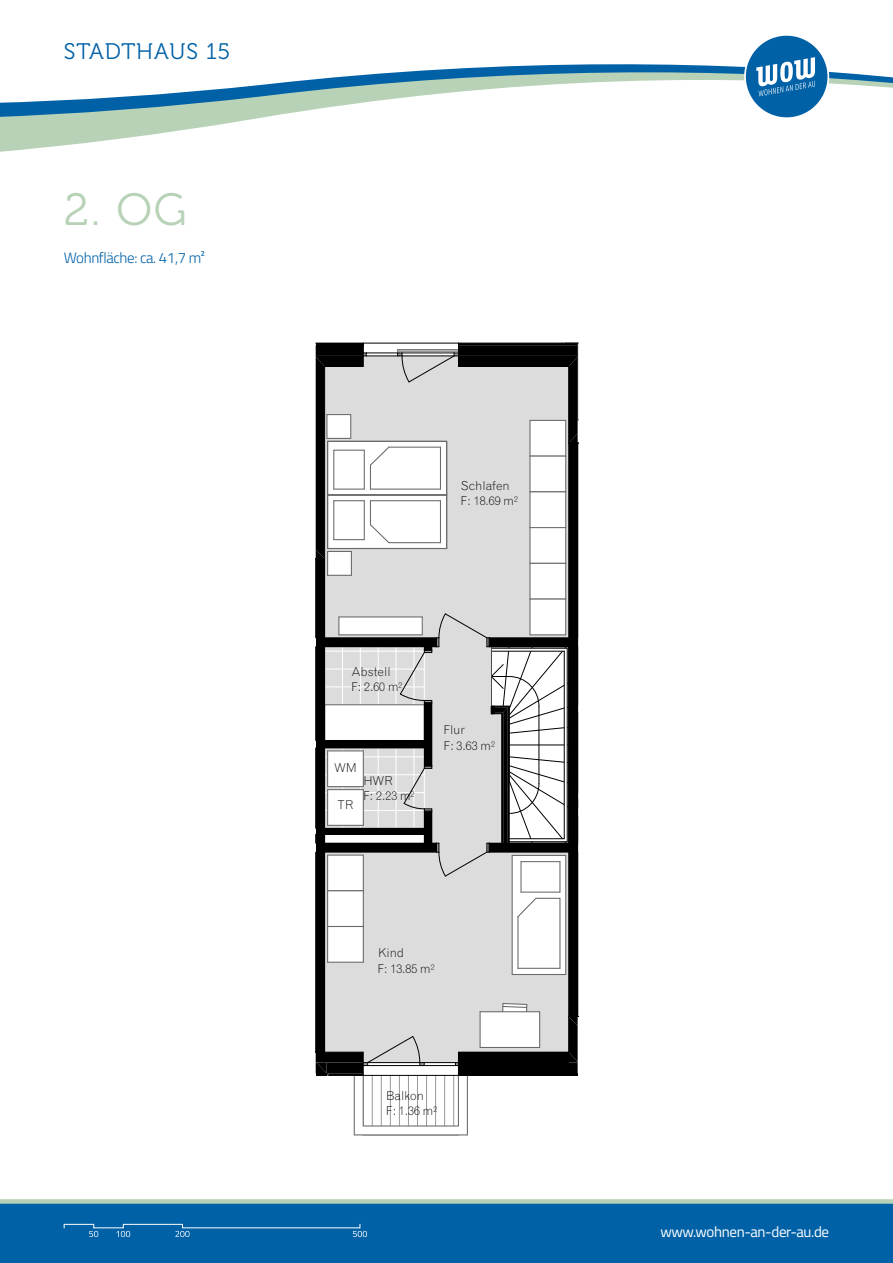
<style>
.page{position:relative;width:893px;height:1263px;background:#fff}
.page>*{position:absolute;margin:0;border:0;box-sizing:border-box;transform-origin:0 0}
.t1{font:45px "Museo 300";color:#b7d2b7}
.t2{font:22.5px "Museo 300";letter-spacing:.04em;color:#0061a7}
.t3{font:15px "Titillium Web";letter-spacing:-.025em;color:#fff}
.t4{font:300 15px "Titillium Web";letter-spacing:-.025em;color:#0061a7}
.t5{font:300 12.3px/15.3px "Grotesque MT Std";color:#000}
.t6{font:300 12.3px "Grotesque";color:#000}
</style>
<div class="page">
<div style="left:325px;top:357px;width:243px;height:645px;background:#dcdcdc"></div>
<div style="left:325px;top:647px;width:99px;height:93px;background:#dcdcdc"></div>
<hr style="left:396px;top:647px;width:1px;height:93px;background:#fff">
<hr style="left:378px;top:647px;width:1px;height:93px;background:#fff">
<hr style="left:360px;top:647px;width:1px;height:93px;background:#fff">
<hr style="left:342px;top:647px;width:1px;height:93px;background:#fff">
<hr style="left:325px;top:647px;width:1px;height:93px;background:#fff">
<hr style="left:325px;top:651px;width:99px;height:1px;background:#fff">
<hr style="left:325px;top:669px;width:99px;height:1px;background:#fff">
<hr style="left:325px;top:686px;width:99px;height:1px;background:#fff">
<div style="left:325px;top:748px;width:99px;height:80px;background:#dcdcdc"></div>
<hr style="left:396px;top:748px;width:1px;height:80px;background:#fff">
<hr style="left:378px;top:748px;width:1px;height:80px;background:#fff">
<hr style="left:360px;top:748px;width:1px;height:80px;background:#fff">
<hr style="left:342px;top:748px;width:1px;height:80px;background:#fff">
<hr style="left:325px;top:748px;width:1px;height:80px;background:#fff">
<hr style="left:325px;top:756px;width:99px;height:1px;background:#fff">
<hr style="left:325px;top:774px;width:99px;height:1px;background:#fff">
<hr style="left:325px;top:792px;width:99px;height:1px;background:#fff">
<hr style="left:325px;top:810px;width:99px;height:1px;background:#fff">
<div style="left:512px;top:855px;width:54px;height:119px;background:#fff"></div>
<hr style="left:565px;top:855px;width:1px;height:119px;background:#6a6a6a">
<hr style="left:512px;top:974px;width:54px;height:1px;background:#6a6a6a">
<hr style="left:512px;top:855px;width:1px;height:119px;background:#6a6a6a">
<hr style="left:520px;top:862px;width:2px;height:30px;background:#6a6a6a">
<hr style="left:521px;top:891px;width:39px;height:2px;background:#6a6a6a">
<hr style="left:559px;top:862px;width:1px;height:30px;background:#6a6a6a">
<hr style="left:517px;top:917px;width:1px;height:51px;background:#6a6a6a">
<hr style="left:518px;top:968px;width:42px;height:1px;background:#6a6a6a">
<hr style="left:559px;top:898px;width:1px;height:70px;background:#6a6a6a">
<svg style="left:517px;top:897px;width:43px;height:21px"></svg>
<div style="left:339px;top:617px;width:83px;height:18px;background:#fff"></div>
<hr style="left:339px;top:616px;width:83px;height:1px;background:#6a6a6a">
<hr style="left:339px;top:634px;width:83px;height:1px;background:#6a6a6a">
<svg style="left:338px;top:617px;width:1px;height:18px"></svg>
<div style="left:328px;top:855px;width:35px;height:36px;background:#fff"></div>
<hr style="left:328px;top:854px;width:35px;height:2px;background:#6a6a6a">
<hr style="left:363px;top:855px;width:1px;height:36px;background:#6a6a6a">
<hr style="left:327px;top:855px;width:1px;height:36px;background:#6a6a6a">
<div style="left:328px;top:891px;width:35px;height:35px;background:#fff"></div>
<hr style="left:328px;top:890px;width:35px;height:1px;background:#6a6a6a">
<hr style="left:363px;top:891px;width:1px;height:35px;background:#6a6a6a">
<hr style="left:327px;top:891px;width:1px;height:35px;background:#6a6a6a">
<div style="left:328px;top:926px;width:35px;height:36px;background:#fff"></div>
<hr style="left:328px;top:926px;width:35px;height:1px;background:#6a6a6a">
<hr style="left:363px;top:926px;width:1px;height:36px;background:#6a6a6a">
<hr style="left:328px;top:962px;width:35px;height:1px;background:#6a6a6a">
<hr style="left:327px;top:926px;width:1px;height:36px;background:#6a6a6a">
<div style="left:328px;top:751px;width:35px;height:36px;background:#fff"></div>
<hr style="left:328px;top:750px;width:35px;height:1px;background:#6a6a6a">
<hr style="left:363px;top:751px;width:1px;height:36px;background:#6a6a6a">
<hr style="left:328px;top:786px;width:35px;height:1px;background:#6a6a6a">
<hr style="left:327px;top:751px;width:1px;height:36px;background:#6a6a6a">
<div style="left:328px;top:790px;width:35px;height:35px;background:#fff"></div>
<hr style="left:328px;top:789px;width:35px;height:1px;background:#6a6a6a">
<hr style="left:363px;top:790px;width:1px;height:35px;background:#6a6a6a">
<hr style="left:328px;top:825px;width:35px;height:1px;background:#6a6a6a">
<hr style="left:327px;top:790px;width:1px;height:35px;background:#6a6a6a">
<div style="left:325px;top:705px;width:99px;height:35px;background:#fff"></div>
<hr style="left:325px;top:704px;width:99px;height:1px;background:#6a6a6a">
<div style="left:316px;top:559px;width:9px;height:493px;background:#000"></div>
<div style="left:569px;top:443px;width:9px;height:573px;background:#000"></div>
<hr style="left:568px;top:443px;width:1px;height:195px;background:#000">
<hr style="left:568px;top:852px;width:1px;height:164px;background:#000">
<div style="left:325px;top:843px;width:112px;height:9px;background:#000"></div>
<hr style="left:325px;top:852px;width:112px;height:1px;background:#000">
<hr style="left:325px;top:638px;width:112px;height:1px;background:#000">
<hr style="left:325px;top:645px;width:112px;height:2px;background:#000">
<div style="left:325px;top:639px;width:112px;height:6px;background:#000"></div>
<hr style="left:325px;top:637px;width:112px;height:1px;background:#000">
<hr style="left:325px;top:746px;width:99px;height:2px;background:#000">
<hr style="left:325px;top:740px;width:99px;height:2px;background:#000">
<hr style="left:325px;top:742px;width:99px;height:4px;background:#000">
<hr style="left:363px;top:1135px;width:95px;height:1px;background:#6a6a6a">
<svg style="left:400px;top:613px;width:169px;height:263px"></svg>
<hr style="left:501px;top:714px;width:1px;height:129px;background:#000">
<hr style="left:509px;top:706px;width:1px;height:137px;background:#000">
<hr style="left:325px;top:828px;width:99px;height:2px;background:#000">
<hr style="left:325px;top:830px;width:99px;height:4px;background:#000">
<hr style="left:325px;top:834px;width:99px;height:1px;background:#000">
<hr style="left:315px;top:852px;width:1px;height:200px;background:#000">
<hr style="left:315px;top:748px;width:1px;height:80px;background:#000">
<hr style="left:315px;top:647px;width:1px;height:93px;background:#000">
<hr style="left:315px;top:559px;width:1px;height:79px;background:#000">
<div style="left:328px;top:495px;width:119px;height:53px;background:#fff"></div>
<div style="left:328px;top:441px;width:119px;height:54px;background:#fff"></div>
<hr style="left:370px;top:500px;width:70px;height:1px;background:#6a6a6a">
<hr style="left:389px;top:542px;width:51px;height:1px;background:#6a6a6a">
<hr style="left:328px;top:441px;width:119px;height:1px;background:#6a6a6a">
<hr style="left:446px;top:441px;width:1px;height:54px;background:#6a6a6a">
<hr style="left:389px;top:447px;width:51px;height:1px;background:#6a6a6a">
<hr style="left:440px;top:447px;width:1px;height:42px;background:#6a6a6a">
<hr style="left:370px;top:489px;width:70px;height:1px;background:#6a6a6a">
<hr style="left:328px;top:548px;width:119px;height:1px;background:#6a6a6a">
<hr style="left:446px;top:495px;width:1px;height:53px;background:#6a6a6a">
<hr style="left:328px;top:494px;width:119px;height:1px;background:#6a6a6a">
<hr style="left:440px;top:501px;width:1px;height:42px;background:#6a6a6a">
<div style="left:530px;top:420px;width:36px;height:36px;background:#fff"></div>
<hr style="left:529px;top:420px;width:2px;height:36px;background:#6a6a6a">
<hr style="left:565px;top:420px;width:1px;height:36px;background:#6a6a6a">
<div style="left:530px;top:456px;width:36px;height:36px;background:#fff"></div>
<hr style="left:529px;top:456px;width:2px;height:36px;background:#6a6a6a">
<hr style="left:530px;top:456px;width:36px;height:1px;background:#6a6a6a">
<hr style="left:565px;top:456px;width:1px;height:36px;background:#6a6a6a">
<div style="left:530px;top:492px;width:36px;height:36px;background:#fff"></div>
<hr style="left:529px;top:492px;width:2px;height:36px;background:#6a6a6a">
<hr style="left:530px;top:491px;width:36px;height:1px;background:#6a6a6a">
<hr style="left:565px;top:492px;width:1px;height:36px;background:#6a6a6a">
<div style="left:530px;top:528px;width:36px;height:35px;background:#fff"></div>
<hr style="left:529px;top:528px;width:2px;height:35px;background:#6a6a6a">
<hr style="left:530px;top:527px;width:36px;height:1px;background:#6a6a6a">
<hr style="left:565px;top:528px;width:1px;height:35px;background:#6a6a6a">
<div style="left:530px;top:563px;width:36px;height:36px;background:#fff"></div>
<hr style="left:529px;top:563px;width:2px;height:36px;background:#6a6a6a">
<hr style="left:530px;top:563px;width:36px;height:1px;background:#6a6a6a">
<hr style="left:565px;top:563px;width:1px;height:36px;background:#6a6a6a">
<div style="left:530px;top:599px;width:36px;height:36px;background:#fff"></div>
<hr style="left:530px;top:634px;width:36px;height:1px;background:#6a6a6a">
<hr style="left:529px;top:599px;width:2px;height:36px;background:#6a6a6a">
<hr style="left:530px;top:598px;width:36px;height:2px;background:#6a6a6a">
<hr style="left:565px;top:599px;width:1px;height:36px;background:#6a6a6a">
<svg style="left:316px;top:1002px;width:263px;height:133px"></svg>
<hr style="left:363px;top:343px;width:96px;height:1px;background:#000">
<hr style="left:366px;top:356px;width:32px;height:1px;background:#000">
<hr style="left:366px;top:353px;width:32px;height:1px;background:#000">
<svg style="left:397px;top:343px;width:182px;height:101px;background:#afafaf"></svg>
<svg style="left:316px;top:343px;width:74px;height:233px"></svg>
<svg style="left:0;top:1199px;width:893px;height:64px;background:#0e6aa8"></svg>
<svg style="left:519px;top:64px;width:199px;height:2px"></svg>
<svg style="left:0;top:66px;width:893px;height:86px"></svg>
<svg style="left:744px;top:35px;width:88px;height:89px"></svg>
<svg style="left:63px;top:1223px;width:304px;height:14px;background:#1970af"></svg>
<h2 class="t2" style="left:64px;top:40px;width:168px">STADTHAUS 15</h2>
<h1 class="t1" style="left:64px;top:185px;width:124px">2. OG</h1>
<p class="t4" style="left:64px;top:247px;width:143px">Wohnfläche: ca. 41,7 m²</p>
<p class="t5" style="left:461px;top:479px;width:58px">Schlafen<br>F: 18.69 m<sup>2</sup></p>
<p class="t5" style="left:351px;top:664px;width:53px">Abstell<br>F: 2.60 m<sup>2</sup></p>
<p class="t5" style="left:334px;top:760px;width:24px">WM</p>
<p class="t5" style="left:337px;top:798px;width:18px">TR</p>
<p class="t5" style="left:363px;top:774px;width:53px">HWR<br>F: 2.23 m<sup>2</sup></p>
<p class="t5" style="left:444px;top:723px;width:53px">Flur<br>F: 3.63 m<sup>2</sup></p>
<p class="t5" style="left:378px;top:946px;width:58px">Kind<br>F: 13.85 m<sup>2</sup></p>
<p class="t5" style="left:386px;top:1089px;width:39px">Balkon</p>
<p class="t6" style="left:386px;top:1103px;width:53px">F: 1.36 m<sup>2</sup></p>
<p class="t3" style="left:660px;top:1221px;width:170px">www.wohnen-an-der-au.de</p>
</div>
